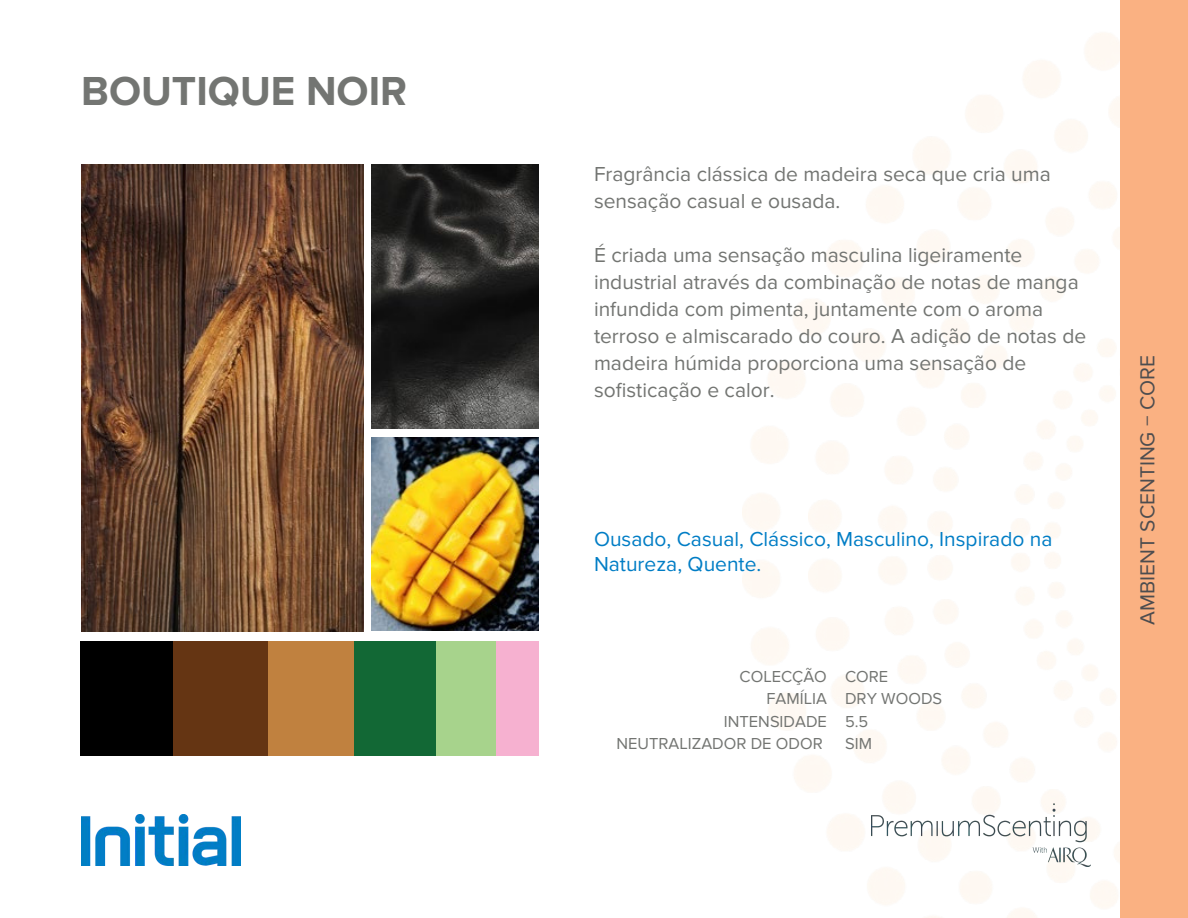
<style>
.page{position:relative;width:1188px;height:918px;background:#fff}
.page>*{position:absolute;margin:0;border:0;box-sizing:border-box;transform-origin:0 0}
.t1{font:700 42px "Proxima Nova";color:#737572}
.t2{font:21px/27px "Proxima Nova";color:#737572}
.t3{font:21px/24.8px "Proxima Nova";color:#007dc5}
.t4{font:21px "Proxima Nova";color:#4d4d4f}
.t5{font:16.5px/22.5px "Proxima Nova";color:#737572;text-align:right}
</style>
<div class="page">
<img style="left:809px;top:66px;width:311px;height:852px">
<div style="left:1120px;top:0;width:68px;height:918px;background:#fab182"></div>
<img style="left:81px;top:164px;width:282px;height:467px">
<img style="left:372px;top:164px;width:166px;height:265px">
<img style="left:372px;top:437px;width:166px;height:194px">
<div style="left:468px;top:641px;width:70px;height:115px;background:#f6b1d0"></div>
<div style="left:427px;top:641px;width:69px;height:115px;background:#a7d38c"></div>
<div style="left:263px;top:641px;width:93px;height:115px;background:#c0813f"></div>
<div style="left:81px;top:641px;width:100px;height:115px;background:#000"></div>
<div style="left:174px;top:641px;width:94px;height:115px;background:#653513"></div>
<div style="left:355px;top:641px;width:80px;height:115px;background:#126835"></div>
<img style="left:81px;top:814px;width:160px;height:51px">
<img style="left:871px;top:790px;width:220px;height:76px">
<h1 class="t1" style="left:81px;top:72px;width:328px">BOUTIQUE NOIR</h1>
<p class="t2" style="left:594px;top:162px;width:458px">Fragrância clássica de madeira seca que cria uma sensação casual e ousada.</p>
<p class="t2" style="left:594px;top:243px;width:494px">É criada uma sensação masculina ligeiramente industrial através da combinação de notas de manga infundida com pimenta, juntamente com o aroma terroso e almiscarado do couro. A adição de notas de madeira húmida proporciona uma sensação de sofisticação e calor.</p>
<p class="t3" style="left:594px;top:528px;width:460px">Ousado, Casual, Clássico, Masculino, Inspirado na<br>Natureza, Quente.</p>
<p class="t5" style="left:617px;top:666px;width:212px">COLECÇÃO<br>FAMÍLIA<br>INTENSIDADE<br>NEUTRALIZADOR DE ODOR</p>
<p class="t5" style="left:845px;top:666px;width:99px;text-align:left">CORE<br>DRY WOODS<br>5.5<br>SIM</p>
<p class="t4" style="left:1138px;top:625px;width:271px;rotate:-90deg">AMBIENT SCENTING − CORE</p>
</div>
